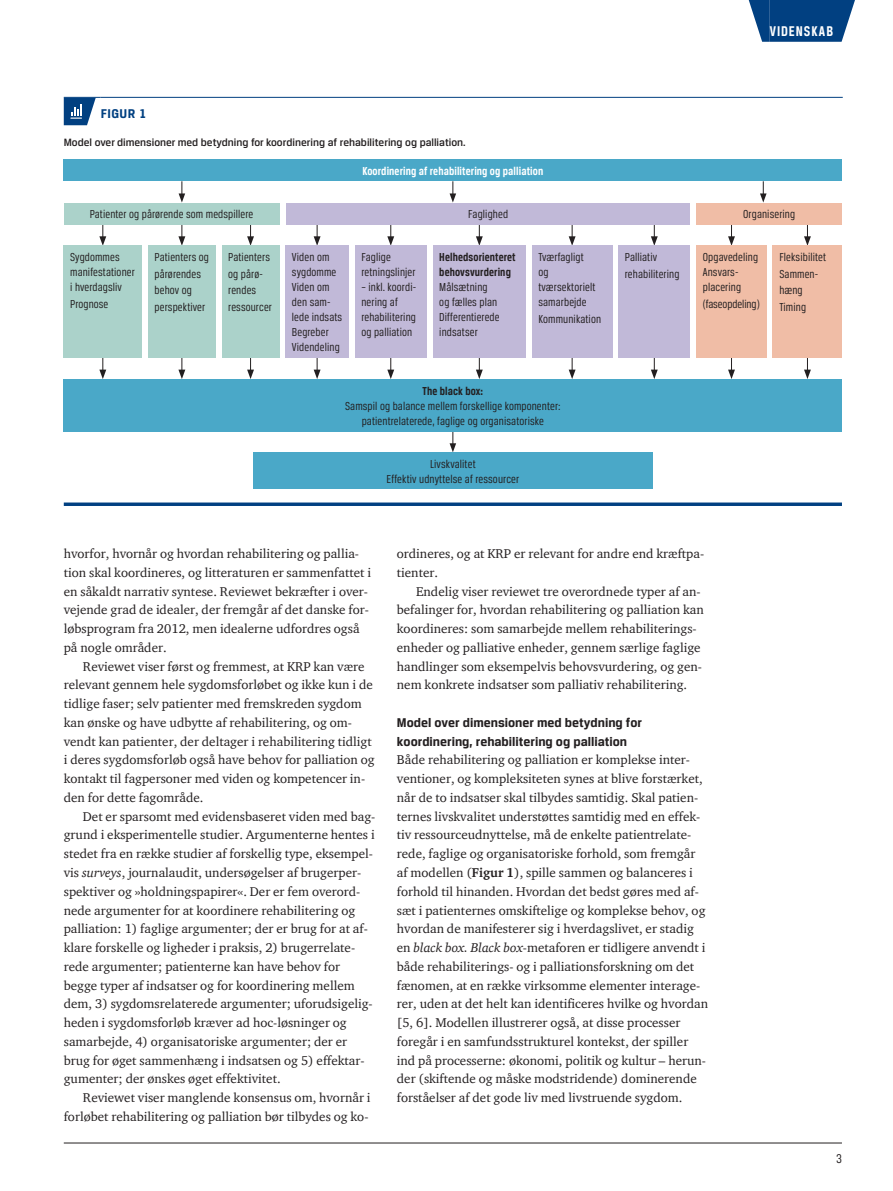
<style>
.page{position:relative;width:893px;height:1191px;background:#fff}
.page>*{position:absolute;margin:0;border:0;box-sizing:border-box;transform-origin:0 0}
.t1{font:700 15px "Breuer Condensed";letter-spacing:.065em;color:#fff}
.t2{font:700 13.5px/18.8px "Breuer Text";color:#231f20}
.t3{font:700 13.5px "Breuer Text";color:#014081}
.t4{font:13.5px "Breuer Condensed";color:#231f20}
.t5{font:13.05px/18.8px "ITC Charter Com";color:#231f20}
.t6{font:12.3px/15px "Breuer Condensed";letter-spacing:.01em;color:#231f20}
.t7{font:700 12.3px/15px "Breuer Condensed";letter-spacing:.01em;color:#231f20}
.t8{font:700 12.3px "Breuer Condensed";letter-spacing:.01em;color:#fff}
.t9{font:500 11.25px "Breuer Text";color:#231f20}
.s1{font-style:italic}
.s2{font-weight:700}
</style>
<div class="page">
<hr style="left:64px;top:1142px;width:778px;height:1px;background:#231f20">
<div style="left:770px;top:0;width:64px;height:42px;background:#014081"></div>
<svg style="left:749px;top:0;width:21px;height:42px"></svg>
<svg style="left:834px;top:0;width:21px;height:42px"></svg>
<hr style="left:64px;top:97px;width:37px;height:1px;background:#014081">
<hr style="left:101px;top:97px;width:742px;height:1px;background:#014081">
<svg style="left:64px;top:98px;width:32px;height:27px"></svg>
<svg style="left:450px;top:181px;width:6px;height:21px"></svg>
<svg style="left:450px;top:431px;width:6px;height:21px"></svg>
<svg style="left:179px;top:181px;width:6px;height:21px"></svg>
<svg style="left:760px;top:181px;width:7px;height:21px"></svg>
<svg style="left:247px;top:224px;width:7px;height:22px"></svg>
<svg style="left:178px;top:224px;width:7px;height:22px"></svg>
<svg style="left:99px;top:224px;width:7px;height:22px"></svg>
<svg style="left:804px;top:224px;width:7px;height:22px"></svg>
<svg style="left:728px;top:224px;width:7px;height:22px"></svg>
<svg style="left:476px;top:224px;width:7px;height:22px"></svg>
<svg style="left:387px;top:224px;width:7px;height:22px"></svg>
<svg style="left:569px;top:224px;width:7px;height:22px"></svg>
<svg style="left:651px;top:224px;width:7px;height:22px"></svg>
<svg style="left:314px;top:224px;width:7px;height:22px"></svg>
<svg style="left:247px;top:358px;width:7px;height:21px"></svg>
<svg style="left:178px;top:358px;width:7px;height:21px"></svg>
<svg style="left:99px;top:358px;width:7px;height:21px"></svg>
<svg style="left:804px;top:358px;width:7px;height:21px"></svg>
<svg style="left:728px;top:358px;width:7px;height:21px"></svg>
<svg style="left:476px;top:358px;width:7px;height:21px"></svg>
<svg style="left:387px;top:358px;width:7px;height:21px"></svg>
<svg style="left:569px;top:358px;width:7px;height:21px"></svg>
<svg style="left:651px;top:358px;width:7px;height:21px"></svg>
<svg style="left:314px;top:358px;width:7px;height:21px"></svg>
<div style="left:64px;top:159px;width:778px;height:22px;background:#4aa8c8"></div>
<div style="left:696px;top:202px;width:146px;height:22px;background:#f0bda6"></div>
<div style="left:286px;top:202px;width:404px;height:22px;background:#c1b9d8"></div>
<div style="left:64px;top:202px;width:215px;height:22px;background:#abd2ca"></div>
<div style="left:64px;top:379px;width:778px;height:52px;background:#4aa8c8"></div>
<div style="left:253px;top:452px;width:400px;height:37px;background:#4aa8c8"></div>
<div style="left:64px;top:246px;width:78px;height:112px;background:#abd2ca"></div>
<div style="left:148px;top:246px;width:68px;height:112px;background:#abd2ca"></div>
<div style="left:222px;top:246px;width:57px;height:112px;background:#abd2ca"></div>
<div style="left:286px;top:246px;width:63px;height:112px;background:#c1b9d8"></div>
<div style="left:355px;top:246px;width:72px;height:112px;background:#c1b9d8"></div>
<div style="left:532px;top:246px;width:80px;height:112px;background:#c1b9d8"></div>
<div style="left:618px;top:246px;width:72px;height:112px;background:#c1b9d8"></div>
<div style="left:696px;top:246px;width:71px;height:112px;background:#f0bda6"></div>
<div style="left:433px;top:246px;width:93px;height:112px;background:#c1b9d8"></div>
<div style="left:773px;top:246px;width:69px;height:112px;background:#f0bda6"></div>
<svg style="left:64px;top:502px;width:778px;height:4px;background:#235992"></svg>
<p class="t1" style="left:770px;top:23px;width:65px">Videnskab</p>
<p class="t3" style="left:101px;top:106px;width:15px">Figur</p>
<p class="t3" style="left:139px;top:106px;width:9px">1</p>
<p class="t9" style="left:64px;top:136px;width:403px">Model over dimensioner med betydning for koordinering af rehabilitering og palliation.</p>
<p class="t8" style="left:362px;top:164px;width:182px">Koordinering af rehabilitering og palliation</p>
<p class="t6" style="left:90px;top:206px;width:165px">Patienter og pårørende som medspillere</p>
<p class="t6" style="left:468px;top:206px;width:41px">Faglighed</p>
<p class="t6" style="left:743px;top:206px;width:54px">Organisering</p>
<p class="t6" style="left:70px;top:250px;width:66px">Sygdommes manifestationer i hverdagsliv</p>
<p class="t6" style="left:70px;top:296px;width:40px">Prognose</p>
<p class="t6" style="left:155px;top:249px;width:56px;line-height:16.5px">Patienters og pårørendes behov og perspektiver</p>
<p class="t6" style="left:228px;top:249px;width:45px;line-height:16.5px">Patienters og pårø&shy;rendes ressourcer</p>
<p class="t6" style="left:292px;top:250px;width:52px">Viden om sygdomme<br>Viden om den sam&shy;lede indsats<br>Begreber<br>Videndeling</p>
<p class="t6" style="left:361px;top:250px;width:56px">Faglige retningslinjer</p>
<p class="t6" style="left:361px;top:280px;width:56px">– inkl. koordi&shy;nering af rehabilitering og palliation</p>
<p class="t7" style="left:439px;top:250px;width:78px">Helhedsorienteret behovsvurdering</p>
<p class="t6" style="left:439px;top:280px;width:62px">Målsætning og fælles plan<br>Differentierede indsatser</p>
<p class="t6" style="left:538px;top:250px;width:58px">Tværfagligt og tværsektorielt samarbejde</p>
<p class="t6" style="left:538px;top:311px;width:64px">Kommunikation</p>
<p class="t7" style="left:423px;top:383px;width:62px">The black box:</p>
<p class="t6" style="left:345px;top:398px;width:217px;text-align:center">Samspil og balance mellem forskellige komponenter: patientrelaterede, faglige og organisatoriske</p>
<p class="t6" style="left:386px;top:456px;width:134px;text-align:center">Livskvalitet<br>Effektiv udnyttelse af ressourcer</p>
<p class="t6" style="left:625px;top:249px;width:56px;line-height:16.5px">Palliativ rehabilitering</p>
<p class="t6" style="left:703px;top:250px;width:57px">Opgavedeling<br>Ansvars&shy;placering</p>
<p class="t6" style="left:703px;top:296px;width:58px">(faseopdeling)</p>
<p class="t6" style="left:779px;top:249px;width:48px;line-height:16.5px">Fleksibilitet<br>Sammen&shy;hæng<br>Timing</p>
<p class="t5" style="left:64px;top:544px;width:309px">hvorfor, hvornår og hvordan rehabilitering og pallia&shy;tion skal koordineres, og litteraturen er sammenfattet i en såkaldt narrativ syntese. Reviewet bekræfter i over&shy;vejende grad de idealer, der fremgår af det danske for&shy;løbsprogram fra 2012, men idealerne udfordres også på nogle områder.</p>
<p class="t5" style="left:64px;top:656px;width:312px;text-indent:19px">Reviewet viser først og fremmest, at KRP kan være relevant gennem hele sygdomsforløbet og ikke kun i de tidlige faser; selv patienter med fremskreden sygdom kan ønske og have udbytte af rehabilitering, og om&shy;vendt kan patienter, der deltager i rehabilitering tidligt i deres sygdomsforløb også have behov for palliation og kontakt til fagpersoner med viden og kompetencer in&shy;den for dette fagområde.</p>
<p class="t5" style="left:64px;top:806px;width:313px;text-indent:19px">Det er sparsomt med evidensbaseret viden med bag&shy;grund i eksperimentelle studier. Argumenterne hentes i stedet fra en række studier af forskellig type, eksempel&shy;vis <span class="s1">surveys</span>, journalaudit, undersøgelser af brugerper&shy;spektiver og »holdningspapirer«. Der er fem overord&shy;nede argumenter for at koordinere rehabilitering og palliation: 1) faglige argumenter; der er brug for at af&shy;klare forskelle og ligheder i praksis, 2) brugerrelate&shy;rede argumenter; patienterne kan have behov for begge typer af indsatser og for koordinering mellem dem, 3) sygdomsrelaterede argumenter; uforudsigelig&shy;heden i sygdomsforløb kræver ad hoc-løsninger og samarbejde, 4) organisatoriske argumenter; der er brug for øget sammenhæng i indsatsen og 5) effektar&shy;gumenter; der ønskes øget effektivitet.</p>
<p class="t5" style="left:64px;top:1088px;width:308px;text-align:right">Reviewet viser manglende konsensus om, hvornår i forløbet rehabilitering og palliation bør tilbydes og ko-</p>
<p class="t5" style="left:397px;top:544px;width:309px">ordineres, og at KRP er relevant for andre end kræftpa&shy;tienter.</p>
<p class="t5" style="left:397px;top:581px;width:309px;text-indent:19px">Endelig viser reviewet tre overordnede typer af an&shy;befalinger for, hvordan rehabilitering og palliation kan koordineres: som samarbejde mellem rehabiliterings&shy;enheder og palliative enheder, gennem særlige faglige handlinger som eksempelvis behovsvurdering, og gen&shy;nem konkrete indsatser som palliativ rehabilitering.</p>
<p class="t2" style="left:397px;top:713px;width:247px">Model over dimensioner med betydning for koordinering, rehabilitering og palliation</p>
<p class="t5" style="left:397px;top:750px;width:313px">Både rehabilitering og palliation er komplekse inter&shy;ventioner, og kompleksiteten synes at blive forstærket, når de to indsatser skal tilbydes samtidig. Skal patien&shy;ternes livskvalitet understøttes samtidig med en effek&shy;tiv ressourceudnyttelse, må de enkelte patientrelate&shy;rede, faglige og organisatoriske forhold, som fremgår af modellen (<span class="s2">Figur 1</span>), spille sammen og balanceres i forhold til hinanden. Hvordan det bedst gøres med af&shy;sæt i patienternes omskiftelige og komplekse behov, og hvordan de manifesterer sig i hverdagslivet, er stadig en <span class="s1">black box. Black box</span>-metaforen er tidligere anvendt i både rehabiliterings- og i palliationsforskning om det fænomen, at en række virksomme elementer interage&shy;rer, uden at det helt kan identificeres hvilke og hvordan [5, 6]. Modellen illustrerer også, at disse processer foregår i en samfundsstrukturel kontekst, der spiller ind på processerne: økonomi, politik og kultur – herun&shy;der (skiftende og måske modstridende) dominerende forståelser af det gode liv med livstruende sygdom.</p>
<p class="t4" style="left:836px;top:1150px;width:7px">3</p>
</div>
